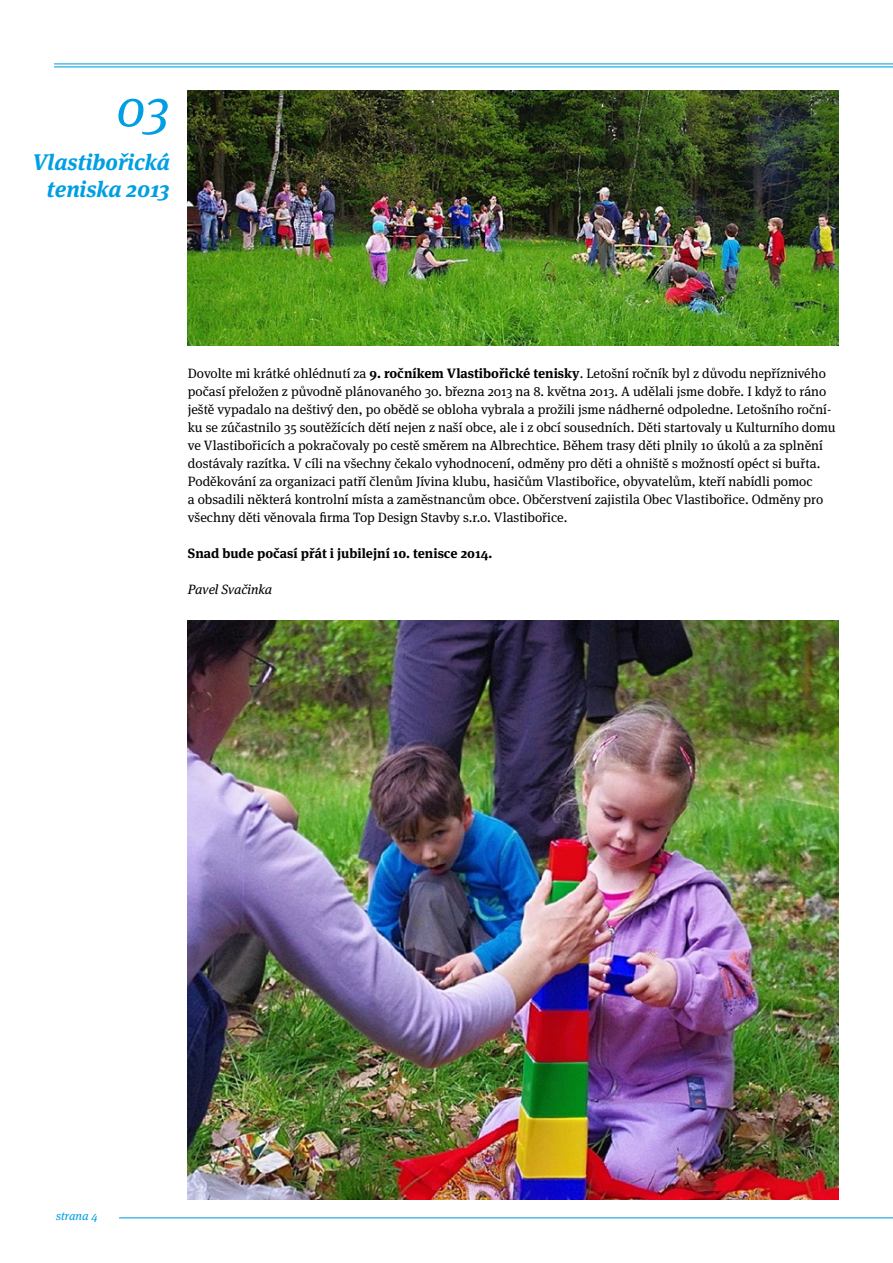
<style>
.page{position:relative;width:893px;height:1263px;background:#fff}
.page>*{position:absolute;margin:0;border:0;box-sizing:border-box;transform-origin:0 0}
.t1{font:italic 52.5px "Meta Serif Pro";color:#009fe3}
.t2{font:italic 700 22.5px/27px "Meta Serif Pro";color:#009fe3;text-align:right}
.t3{font:13.5px/18px "Meta Serif Pro";color:#000}
.t4{font:700 13.5px "Meta Serif Pro";color:#000}
.t5{font:italic 13.5px "Meta Serif Pro";letter-spacing:-.01em;color:#000}
.t6{font:italic 12px "Meta Serif Pro";color:#009fe3}
.s1{font-weight:700}
</style>
<div class="page">
<hr style="left:54px;top:66px;width:839px;height:1px;background:#009fe3">
<hr style="left:54px;top:63px;width:839px;height:1px;background:#009fe3">
<hr style="left:119px;top:1217px;width:774px;height:1px;background:#009fe3">
<img style="left:188px;top:90px;width:650px;height:256px">
<img style="left:188px;top:621px;width:650px;height:578px">
<h1 class="t1" style="left:116px;top:70px;width:55px">03</h1>
<h2 class="t2" style="left:33px;top:147px;width:139px">Vlastibořická teniska 2013</h2>
<p class="t3" style="left:188px;top:364px;width:649px">Dovolte mi krátké ohlédnutí za <span class="s1">9. ročníkem Vlastibořické tenisky</span>. Letošní ročník byl z důvodu nepříznivého počasí přeložen z původně plánovaného 30. března 2013 na 8. května 2013. A udělali jsme dobře. I když to ráno ještě vypadalo na deštivý den, po obědě se obloha vybrala a prožili jsme nádherné odpoledne. Letošního roční&shy;ku se zúčastnilo 35 soutěžících dětí nejen z naší obce, ale i z obcí sousedních. Děti startovaly u Kulturního domu ve Vlastibořicích a pokračovaly po cestě směrem na Albrechtice. Během trasy děti plnily 10 úkolů a za splnění dostávaly razítka. V cíli na všechny čekalo vyhodnocení, odměny pro děti a ohniště s možností opéct si buřta.<br>Poděkování za organizaci patří členům Jívina klubu, hasičům Vlastibořice, obyvatelům, kteří nabídli pomoc<br>a obsadili některá kontrolní místa a zaměstnancům obce. Občerstvení zajistila Obec Vlastibořice. Odměny pro všechny děti věnovala firma Top Design Stavby s.r.o. Vlastibořice.</p>
<p class="t4" style="left:188px;top:542px;width:306px">Snad bude počasí přát i jubilejní 10. tenisce 2014.</p>
<p class="t5" style="left:188px;top:579px;width:86px">Pavel Svačinka</p>
<p class="t6" style="left:56px;top:1207px;width:43px">strana 4</p>
</div>
